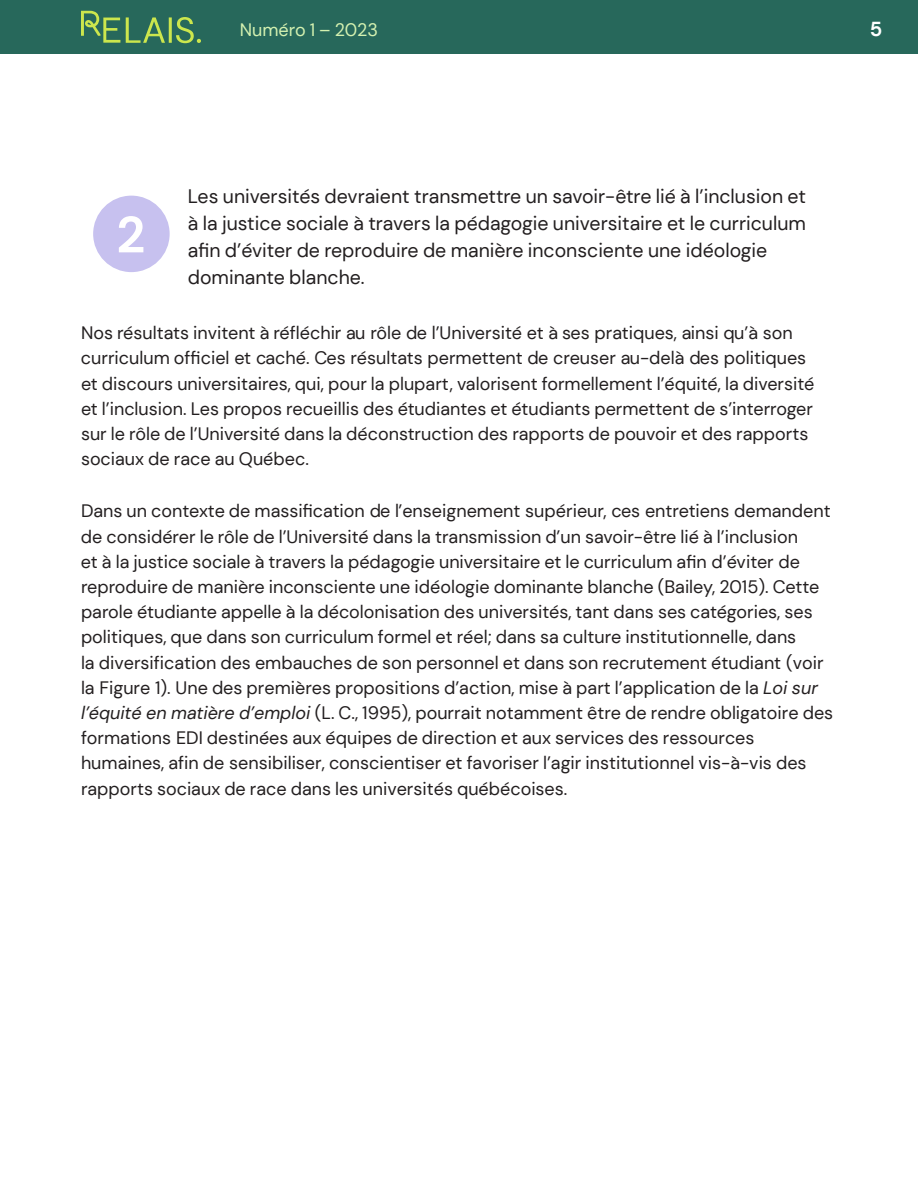
<style>
.page{position:relative;width:918px;height:1188px;background:#fff}
.page>*{position:absolute;margin:0;border:0;box-sizing:border-box;transform-origin:0 0}
.t1{font:700 51px "DM Sans";color:#fff}
.t2{font:700 20.25px "DM Sans";color:#fff}
.t3{font:19.5px/27.3px "DM Sans";color:#231f20}
.t4{font:18px/25.2px "DM Sans";color:#231f20}
.t5{font:18px "DM Sans";color:#d4f1b0}
.s1{font-style:italic}
</style>
<div class="page">
<div style="left:0;top:0;width:918px;height:54px;background:#27685b"></div>
<svg style="left:81px;top:11px;width:39px;height:32px"></svg>
<svg style="left:126px;top:17px;width:75px;height:26px"></svg>
<div style="left:93px;top:196px;width:77px;height:76px;background:#c7c1ef;border-radius:50%"></div>
<p class="t5" style="left:240px;top:19px;width:140px">Numéro 1 – 2023</p>
<p class="t2" style="left:870px;top:16px;width:14px">5</p>
<h1 class="t1" style="left:116px;top:203px;width:31px">2</h1>
<p class="t3" style="left:188px;top:182px;width:620px">Les universités devraient transmettre un savoir-être lié à l’inclusion et à la justice sociale à travers la pédagogie universitaire et le curriculum afin d’éviter de reproduire de manière inconsciente une idéologie dominante blanche.</p>
<p class="t4" style="left:81px;top:320px;width:735px">Nos résultats invitent à réfléchir au rôle de l’Université et à ses pratiques, ainsi qu’à son curriculum officiel et caché. Ces résultats permettent de creuser au-delà des politiques et discours universitaires, qui, pour la plupart, valorisent formellement l’équité, la diversité et l’inclusion. Les propos recueillis des étudiantes et étudiants permettent de s’interroger sur le rôle de l’Université dans la déconstruction des rapports de pouvoir et des rapports sociaux de race au Québec.</p>
<p class="t4" style="left:81px;top:499px;width:754px">Dans un contexte de massification de l’enseignement supérieur, ces entretiens demandent de considérer le rôle de l’Université dans la transmission d’un savoir-être lié à l’inclusion<br>et à la justice sociale à travers la pédagogie universitaire et le curriculum afin d’éviter de reproduire de manière inconsciente une idéologie dominante blanche (Bailey, 2015). Cette parole étudiante appelle à la décolonisation des universités, tant dans ses catégories, ses politiques, que dans son curriculum formel et réel; dans sa culture institutionnelle, dans<br>la diversification des embauches de son personnel et dans son recrutement étudiant (voir la Figure 1). Une des premières propositions d’action, mise à part l’application de la <span class="s1">Loi sur l’équité en matière d’emploi</span> (L. C., 1995), pourrait notamment être de rendre obligatoire des formations EDI destinées aux équipes de direction et aux services des ressources humaines, afin de sensibiliser, conscientiser et favoriser l’agir institutionnel vis-à-vis des rapports sociaux de race dans les universités québécoises.</p>
</div>
